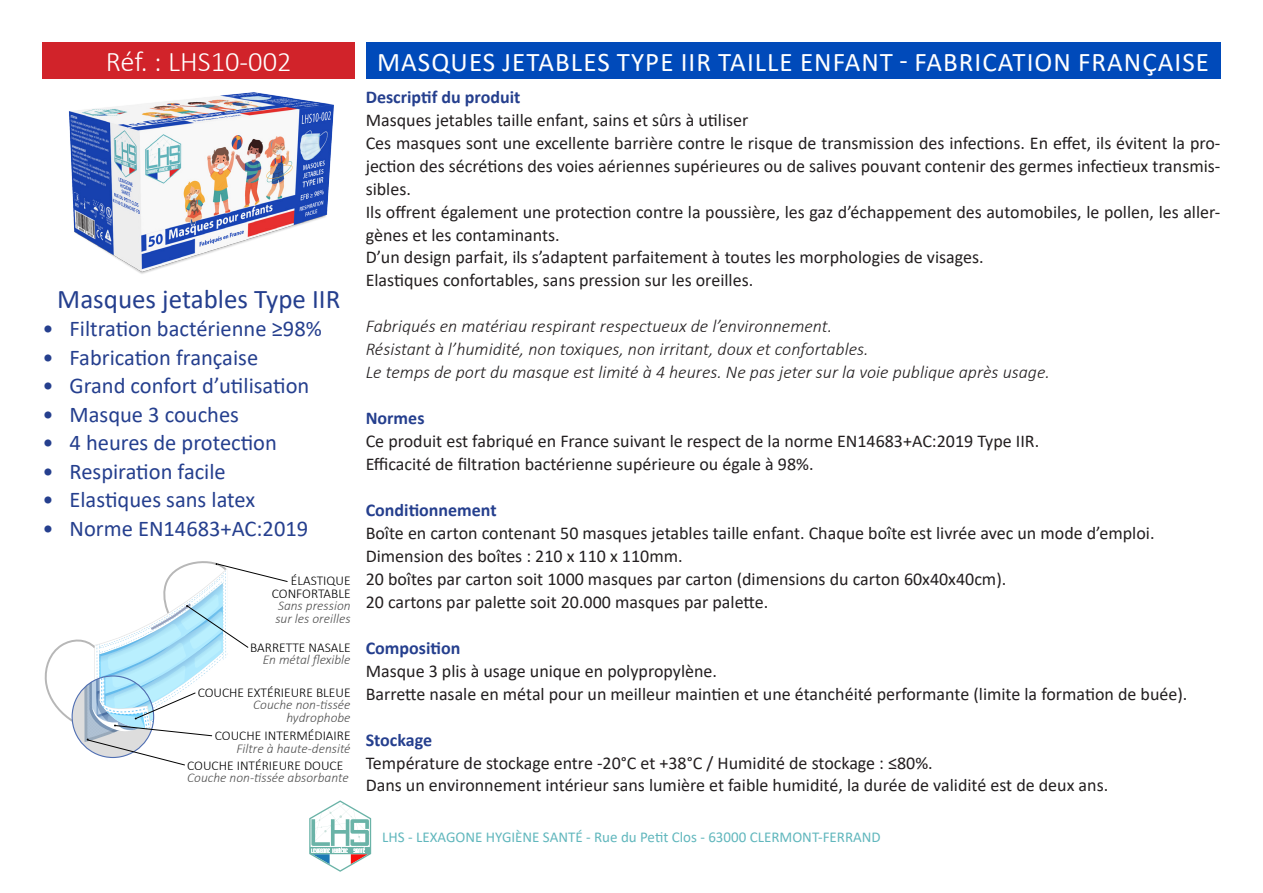
<style>
.page{position:relative;width:1263px;height:893px;background:#fff}
.page>*{position:absolute;margin:0;border:0;box-sizing:border-box;transform-origin:0 0}
.FICHE_TECHNIQUE_-_LI{font:300 28.5px "Calibri";color:#fff}
.TITRE_-_PAYSAGE{font:27px "Calibri";letter-spacing:.04em;color:#fff}
.t1{font:27px "Calibri";color:#253f8e}
.t2{font:22.5px "Calibri";color:#253f8e}
.TEXTE_STD{font:18px/23px "Calibri";color:#231f20;text-align:justify}
.TEXTE_STD-2{font:italic 300 18px "Calibri";color:#231f20}
.TEXTE_STD-3{font:700 18px "Calibri";color:#253f8e}
.BAS_DE_PAGE{font:15px "Calibri";color:#61b7bd}
.t3{font:italic 300 13.5px/12.6px "Calibri";color:#515151;text-align:right}
.s1{font-style:normal;color:#000}
</style>
<div class="page">
<img style="left:69px;top:92px;width:265px;height:182px">
<div style="left:366px;top:43px;width:854px;height:36px;background:#004aba"></div>
<div style="left:43px;top:43px;width:312px;height:36px;background:#d1232a"></div>
<svg style="left:309px;top:800px;width:62px;height:72px"></svg>
<svg style="left:44px;top:561px;width:244px;height:205px"></svg>
<p class="FICHE_TECHNIQUE_-_LI" style="left:106px;top:44px;width:187px">Réf. : LHS10-002</p>
<p class="t1" style="left:57px;top:280px;width:285px">Masques jetables Type IIR</p>
<p class="t2" style="left:43px;top:313px;width:281px">• Filtration bactérienne ≥98%</p>
<p class="t2" style="left:43px;top:342px;width:217px">• Fabrication française</p>
<p class="t2" style="left:43px;top:370px;width:268px">• Grand confort d’utilisation</p>
<p class="t2" style="left:43px;top:399px;width:198px">• Masque 3 couches</p>
<p class="t2" style="left:43px;top:427px;width:236px">• 4 heures de protection</p>
<p class="t2" style="left:43px;top:456px;width:185px">• Respiration facile</p>
<p class="t2" style="left:43px;top:484px;width:214px">• Elastiques sans latex</p>
<p class="t2" style="left:43px;top:513px;width:267px">• Norme EN14683+AC:2019</p>
<p class="t3" style="left:272px;top:574px;width:80px"><span class="s1">ÉLASTIQUE<br>CONFORTABLE<br></span>Sans pression sur les oreilles</p>
<p class="t3" style="left:250px;top:641px;width:102px;line-height:12px"><span class="s1">BARRETTE NASALE<br></span>En métal flexible</p>
<p class="t3" style="left:198px;top:686px;width:154px"><span class="s1">COUCHE EXTÉRIEURE BLEUE<br></span>Couche non-tissée hydrophobe</p>
<p class="t3" style="left:215px;top:729px;width:137px"><span class="s1">COUCHE INTERMÉDIAIRE<br></span>Filtre à haute-densité</p>
<p class="t3" style="left:187px;top:759px;width:163px;line-height:12px;text-align:left"><span class="s1">COUCHE INTÉRIEURE DOUCE<br></span>Couche non-tissée absorbante</p>
<p class="TITRE_-_PAYSAGE" style="left:377px;top:43px;width:833px">MASQUES JETABLES TYPE IIR TAILLE ENFANT - FABRICATION FRANÇAISE</p>
<p class="TEXTE_STD-3" style="left:366px;top:84px;width:156px">Descriptif du produit</p>
<p class="TEXTE_STD" style="left:366px;top:108px;width:384px">Masques jetables taille enfant, sains et sûrs à utiliser</p>
<p class="TEXTE_STD" style="left:366px;top:131px;width:856px">Ces masques sont une excellente barrière contre le risque de transmission des infections. En effet, ils évitent la pro&shy;jection des sécrétions des voies aériennes supérieures ou de salives pouvant contenir des germes infectieux transmis&shy;sibles.</p>
<p class="TEXTE_STD" style="left:366px;top:200px;width:856px">Ils offrent également une protection contre la poussière, les gaz d’échappement des automobiles, le pollen, les aller&shy;gènes et les contaminants.</p>
<p class="TEXTE_STD" style="left:366px;top:246px;width:619px">D’un design parfait, ils s’adaptent parfaitement à toutes les morphologies de visages.</p>
<p class="TEXTE_STD" style="left:366px;top:269px;width:389px">Elastiques confortables, sans pression sur les oreilles.</p>
<p class="TEXTE_STD-2" style="left:366px;top:315px;width:468px">Fabriqués en matériau respirant respectueux de l’environnement.</p>
<p class="TEXTE_STD-2" style="left:366px;top:338px;width:504px">Résistant à l’humidité, non toxiques, non irritant, doux et confortables.</p>
<p class="TEXTE_STD-2" style="left:366px;top:361px;width:686px">Le temps de port du masque est limité à 4 heures. Ne pas jeter sur la voie publique après usage.</p>
<p class="TEXTE_STD-3" style="left:366px;top:405px;width:60px">Normes</p>
<p class="TEXTE_STD" style="left:366px;top:429px;width:675px">Ce produit est fabriqué en France suivant le respect de la norme EN14683+AC:2019 Type IIR.</p>
<p class="TEXTE_STD" style="left:366px;top:452px;width:449px">Efficacité de filtration bactérienne supérieure ou égale à 98%.</p>
<p class="TEXTE_STD-3" style="left:366px;top:497px;width:132px">Conditionnement</p>
<p class="TEXTE_STD" style="left:366px;top:521px;width:790px">Boîte en carton contenant 50 masques jetables taille enfant. Chaque boîte est livrée avec un mode d’emploi.</p>
<p class="TEXTE_STD" style="left:366px;top:544px;width:318px">Dimension des boîtes : 210 x 110 x 110mm.</p>
<p class="TEXTE_STD" style="left:366px;top:567px;width:642px">20 boîtes par carton soit 1000 masques par carton (dimensions du carton 60x40x40cm).</p>
<p class="TEXTE_STD" style="left:366px;top:590px;width:404px">20 cartons par palette soit 20.000 masques par palette.</p>
<p class="TEXTE_STD-3" style="left:366px;top:635px;width:96px">Composition</p>
<p class="TEXTE_STD" style="left:366px;top:659px;width:353px">Masque 3 plis à usage unique en polypropylène.</p>
<p class="TEXTE_STD" style="left:366px;top:682px;width:823px">Barrette nasale en métal pour un meilleur maintien et une étanchéité performante (limite la formation de buée).</p>
<p class="TEXTE_STD-3" style="left:366px;top:727px;width:68px">Stockage</p>
<p class="TEXTE_STD" style="left:366px;top:751px;width:569px">Température de stockage entre -20°C et +38°C / Humidité de stockage : ≤80%.</p>
<p class="TEXTE_STD" style="left:366px;top:773px;width:744px">Dans un environnement intérieur sans lumière et faible humidité, la durée de validité est de deux ans.</p>
<p class="BAS_DE_PAGE" style="left:382px;top:826px;width:500px">LHS - LEXAGONE HYGIÈNE SANTÉ - Rue du Petit Clos - 63000 CLERMONT-FERRAND</p>
</div>
